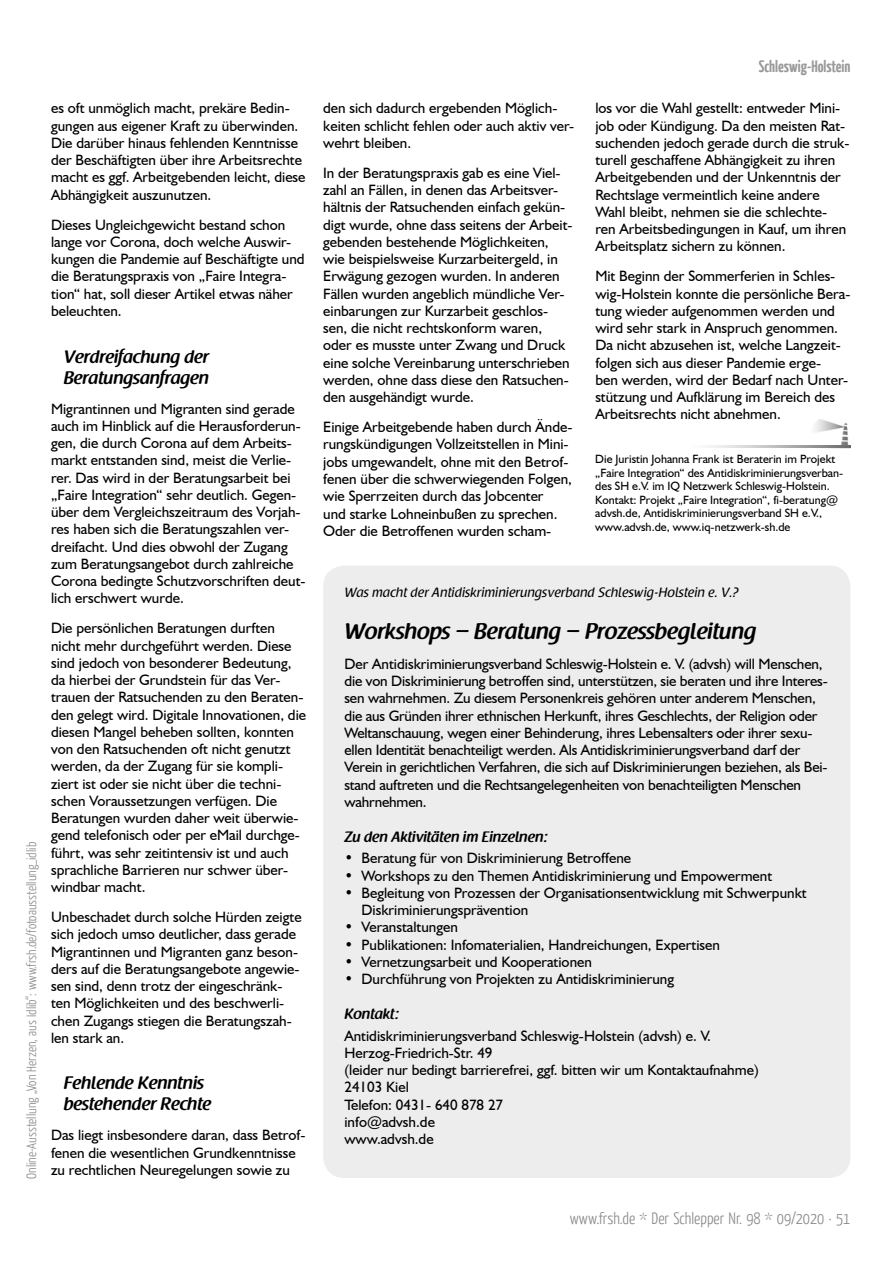
<style>
.page{position:relative;width:893px;height:1263px;background:#fff}
.page>*{position:absolute;margin:0;border:0;box-sizing:border-box;transform-origin:0 0}
.t1{font:600 22.5px "Raspoutine";color:#000}
.t2{font:600 18px/21px "Raspoutine";color:#000}
.t3{font:300 16.5px "Yanone Kaffeesatz";color:#878787}
.t4{font:700 16.5px "Yanone Kaffeesatz";color:#575756}
.t5{font:15px/17.2px "Humanist 521 BT";color:#000}
.t6{font:600 15px "Raspoutine";color:#000}
.t7{font:300 13.5px "Yanone Kaffeesatz";color:#878787}
.t8{font:13.5px "Raspoutine Classic";color:#000}
.t9{font:12px/13.5px "Humanist 521 BT";color:#000}
</style>
<div class="page">
<img style="left:811px;top:419px;width:39px;height:30px">
<img style="left:709px;top:446px;width:141px;height:1px">
<div style="left:323px;top:566px;width:527px;height:612px;background:#ededed;border-radius:21px"></div>
<p class="t7" style="left:23px;top:1178px;width:338px;rotate:-90deg">Online-Ausstellung „Von Herzen, aus Idlib“: www.frsh.de/fotoausstellung_idlib</p>
<p class="t5" style="left:51px;top:99px;width:256px">es oft unmöglich macht, prekäre Bedin&shy;gungen aus eigener Kraft zu überwinden.<br>Die darüber hinaus fehlenden Kenntnisse der Beschäftigten über ihre Arbeitsrechte macht es ggf. Arbeitgebenden leicht, diese Abhängigkeit auszunutzen.</p>
<p class="t5" style="left:51px;top:216px;width:255px">Dieses Ungleichgewicht bestand schon lange vor Corona, doch welche Auswir&shy;kungen die Pandemie auf Beschäftigte und die Beratungspraxis von „Faire Integra&shy;tion“ hat, soll dieser Artikel etwas näher beleuchten.</p>
<p class="t2" style="left:64px;top:346px;width:147px">Verdreifachung der<br>Beratungsanfragen</p>
<p class="t5" style="left:51px;top:399px;width:256px">Migrantinnen und Migranten sind gerade auch im Hinblick auf die Herausforderun&shy;gen, die durch Corona auf dem Arbeits&shy;markt entstanden sind, meist die Verlie&shy;rer. Das wird in der Beratungsarbeit bei „Faire Integration“ sehr deutlich. Gegen&shy;über dem Vergleichszeitraum des Vorjah&shy;res haben sich die Beratungszahlen ver&shy;dreifacht. Und dies obwohl der Zugang zum Beratungsangebot durch zahlreiche Corona bedingte Schutzvorschriften deut&shy;lich erschwert wurde.</p>
<p class="t5" style="left:51px;top:619px;width:257px">Die persönlichen Beratungen durften nicht mehr durchgeführt werden. Diese sind jedoch von besonderer Bedeutung, da hierbei der Grundstein für das Ver&shy;trauen der Ratsuchenden zu den Beraten&shy;den gelegt wird. Digitale Innovationen, die diesen Mangel beheben sollten, konnten von den Ratsuchenden oft nicht genutzt werden, da der Zugang für sie kompli&shy;ziert ist oder sie nicht über die techni&shy;schen Voraussetzungen verfügen. Die Beratungen wurden daher weit überwie&shy;gend telefonisch oder per eMail durchge&shy;führt, was sehr zeitintensiv ist und auch sprachliche Barrieren nur schwer über&shy;windbar macht.</p>
<p class="t5" style="left:51px;top:908px;width:252px">Unbeschadet durch solche Hürden zeigte sich jedoch umso deutlicher, dass gerade Migrantinnen und Migranten ganz beson&shy;ders auf die Beratungsangebote angewie&shy;sen sind, denn trotz der eingeschränk&shy;ten Möglichkeiten und des beschwerli&shy;chen Zugangs stiegen die Beratungszah&shy;len stark an.</p>
<p class="t2" style="left:64px;top:1073px;width:149px">Fehlende Kenntnis bestehender Rechte</p>
<p class="t5" style="left:51px;top:1126px;width:256px">Das liegt insbesondere daran, dass Betrof&shy;fenen die wesentlichen Grundkenntnisse zu rechtlichen Neuregelungen sowie zu</p>
<p class="t5" style="left:323px;top:99px;width:253px">den sich dadurch ergebenden Möglich&shy;keiten schlicht fehlen oder auch aktiv ver&shy;wehrt bleiben.</p>
<p class="t5" style="left:323px;top:164px;width:251px">In der Beratungspraxis gab es eine Viel&shy;zahl an Fällen, in denen das Arbeitsver&shy;hältnis der Ratsuchenden einfach gekün&shy;digt wurde, ohne dass seitens der Arbeit&shy;gebenden bestehende Möglichkeiten, wie beispielsweise Kurzarbeitergeld, in Erwägung gezogen wurden. In anderen Fällen wurden angeblich mündliche Ver&shy;einbarungen zur Kurzarbeit geschlos&shy;sen, die nicht rechtskonform waren, oder es musste unter Zwang und Druck eine solche Vereinbarung unterschrieben werden, ohne dass diese den Ratsuchen&shy;den ausgehändigt wurde.</p>
<p class="t5" style="left:323px;top:418px;width:251px">Einige Arbeitgebende haben durch Ände&shy;rungskündigungen Vollzeitstellen in Mini&shy;jobs umgewandelt, ohne mit den Betrof&shy;fenen über die schwerwiegenden Folgen, wie Sperrzeiten durch das Jobcenter<br>und starke Lohneinbußen zu sprechen.<br>Oder die Betroffenen wurden scham-</p>
<p class="t4" style="left:759px;top:55px;width:93px">Schleswig-Holstein</p>
<p class="t5" style="left:595px;top:99px;width:256px">los vor die Wahl gestellt: entweder Mini&shy;job oder Kündigung. Da den meisten Rat&shy;suchenden jedoch gerade durch die struk&shy;turell geschaffene Abhängigkeit zu ihren Arbeitgebenden und der Unkenntnis der Rechtslage vermeintlich keine andere Wahl bleibt, nehmen sie die schlechte&shy;ren Arbeitsbedingungen in Kauf, um ihren Arbeitsplatz sichern zu können.</p>
<p class="t5" style="left:595px;top:267px;width:257px">Mit Beginn der Sommerferien in Schles&shy;wig-Holstein konnte die persönliche Bera&shy;tung wieder aufgenommen werden und wird sehr stark in Anspruch genommen.<br>Da nicht abzusehen ist, welche Langzeit&shy;folgen sich aus dieser Pandemie erge-<br>ben werden, wird der Bedarf nach Unter&shy;stützung und Aufklärung im Bereich des Arbeitsrechts nicht abnehmen.</p>
<p class="t9" style="left:595px;top:452px;width:249px">Die Juristin Johanna Frank ist Beraterin im Projekt „Faire Integration“ des Antidiskriminierungsverban&shy;des SH e.V. im IQ Netzwerk Schleswig-Holstein.<br>Kontakt: Projekt „Faire Integration“, fi-beratung@ advsh.de, Antidiskriminierungsverband SH e.V., www.advsh.de, www.iq-netzwerk-sh.de</p>
<p class="t8" style="left:344px;top:584px;width:395px">Was macht der Antidiskriminierungsverband Schleswig-Holstein e. V.?</p>
<h1 class="t1" style="left:344px;top:618px;width:413px">Workshops – Beratung – Prozessbegleitung</h1>
<p class="t5" style="left:344px;top:655px;width:485px">Der Antidiskriminierungsverband Schleswig-Holstein e. V. (advsh) will Menschen, die von Diskriminierung betroffen sind, unterstützen, sie beraten und ihre Interes&shy;sen wahrnehmen. Zu diesem Personenkreis gehören unter anderem Menschen, die aus Gründen ihrer ethnischen Herkunft, ihres Geschlechts, der Religion oder Weltanschauung, wegen einer Behinderung, ihres Lebensalters oder ihrer sexu&shy;ellen Identität benachteiligt werden. Als Antidiskriminierungsverband darf der Verein in gerichtlichen Verfahren, die sich auf Diskriminierungen beziehen, als Bei&shy;stand auftreten und die Rechtsangelegenheiten von benachteiligten Menschen wahrnehmen.</p>
<p class="t6" style="left:344px;top:828px;width:205px">Zu den Aktivitäten im Einzelnen:</p>
<p class="t5" style="left:344px;top:849px;width:288px">• Beratung für von Diskriminierung Betroffene</p>
<p class="t5" style="left:344px;top:866px;width:429px">• Workshops zu den Themen Antidiskriminierung und Empowerment</p>
<p class="t5" style="left:361px;top:884px;width:447px;text-indent:-17px">• Begleitung von Prozessen der Organisationsentwicklung mit Schwerpunkt<br>Diskriminierungsprävention</p>
<p class="t5" style="left:344px;top:918px;width:115px">• Veranstaltungen</p>
<p class="t5" style="left:344px;top:935px;width:377px">• Publikationen: Infomaterialien, Handreichungen, Expertisen</p>
<p class="t5" style="left:344px;top:953px;width:249px">• Vernetzungsarbeit und Kooperationen</p>
<p class="t5" style="left:344px;top:970px;width:331px">• Durchführung von Projekten zu Antidiskriminierung</p>
<p class="t6" style="left:344px;top:1005px;width:56px">Kontakt:</p>
<p class="t5" style="left:344px;top:1026px;width:416px">Antidiskriminierungsverband Schleswig-Holstein (advsh) e. V.<br>Herzog-Friedrich-Str. 49<br>(leider nur bedingt barrierefrei, ggf. bitten wir um Kontaktaufnahme)<br>24103 Kiel<br>Telefon: 0431- 640 878 27<br>info@advsh.de<br>www.advsh.de</p>
<p class="t3" style="left:570px;top:1208px;width:282px">www.frsh.de * Der Schlepper Nr. 98 * 09/2020 · 51</p>
</div>
